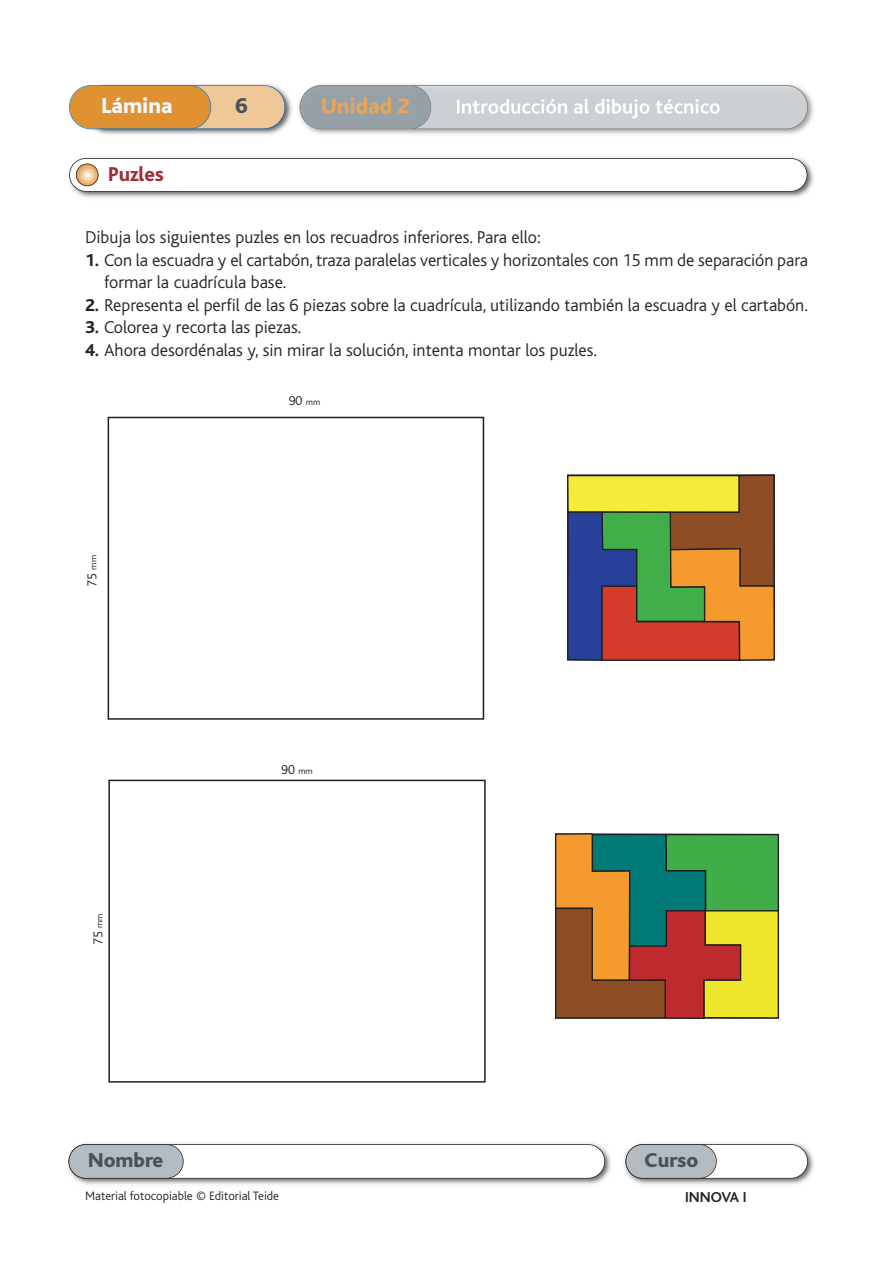
<style>
.page{position:relative;width:893px;height:1263px;background:#fff}
.page>*{position:absolute;margin:0;border:0;box-sizing:border-box;transform-origin:0 0}
.t1{font:800 22.5px "Bliss";color:#f1f9fe}
.t2{font:800 22.5px "Bliss";color:#4a535c}
.t3{font:800 21px "Bliss";color:#4a535c}
.t4{font:800 21px "Bliss";letter-spacing:-.01em;color:#9e2e34}
.t5{font:300 18px/22.5px "Bliss";color:#272627}
.t6{font:700 15px "Bliss";color:#272627}
.t7{font:300 13.5px "Bliss";color:#231f20}
.t8{font:300 12.75px "Bliss";color:#272627}
.s1{font-weight:800}
.s2{font-size:9px}
</style>
<div class="page">
<img style="left:79px;top:84px;width:735px;height:51px">
<div style="left:85px;top:86px;width:200px;height:43px;background:#f0c898;border-radius:21px"></div>
<div style="left:84px;top:85px;width:201px;height:44px;border:2px solid #1f71b9;border-radius:22px"></div>
<div style="left:70px;top:86px;width:140px;height:43px;background:#e09132;border-radius:21px"></div>
<div style="left:69px;top:85px;width:142px;height:44px;border:2px solid #1f71b9;border-radius:22px"></div>
<img style="left:431px;top:85px;width:377px;height:44px">
<svg style="left:457px;top:99px;width:153px;height:15px"></svg>
<img style="left:300px;top:85px;width:131px;height:44px">
<img style="left:409px;top:86px;width:22px;height:43px">
<svg style="left:322px;top:97px;width:87px;height:17px"></svg>
<img style="left:68px;top:1143px;width:543px;height:42px">
<div style="left:69px;top:1144px;width:536px;height:34px;background:#fff;border-radius:17px"></div>
<div style="left:69px;top:1144px;width:536px;height:35px;border:2px solid #272627;border-radius:17px"></div>
<img style="left:624px;top:1143px;width:190px;height:42px">
<div style="left:626px;top:1144px;width:181px;height:34px;background:#fff;border-radius:17px"></div>
<div style="left:625px;top:1144px;width:183px;height:35px;border:2px solid #272627;border-radius:17px"></div>
<div style="left:626px;top:1144px;width:90px;height:34px;background:#b4bbc1;border-radius:17px"></div>
<div style="left:625px;top:1144px;width:92px;height:35px;border:2px solid #272627;border-radius:17px"></div>
<div style="left:69px;top:1144px;width:114px;height:34px;background:#b4bbc1;border-radius:17px"></div>
<div style="left:69px;top:1144px;width:115px;height:35px;border:2px solid #272627;border-radius:17px"></div>
<img style="left:69px;top:157px;width:745px;height:41px">
<div style="left:70px;top:158px;width:737px;height:33px;background:#fff;border-radius:16px"></div>
<div style="left:69px;top:158px;width:738px;height:34px;border:2px solid #272627;border-radius:17px"></div>
<svg style="left:76px;top:164px;width:22px;height:22px"></svg>
<div style="left:76px;top:164px;width:23px;height:22px;border:2px solid #272627;border-radius:50%"></div>
<div style="left:108px;top:417px;width:376px;height:303px;border:2px solid #231f20"></div>
<svg style="left:567px;top:474px;width:208px;height:187px;background:#967842"></svg>
<div style="left:108px;top:780px;width:378px;height:302px;border:2px solid #231f20"></div>
<svg style="left:554px;top:833px;width:225px;height:187px;background:#8c8341"></svg>
<p class="t1" style="left:102px;top:98px;width:73px">Lámina</p>
<p class="t2" style="left:235px;top:98px;width:14px">6</p>
<p class="t4" style="left:108px;top:167px;width:57px">Puzles</p>
<p class="t5" style="left:85px;top:228px;width:457px">Dibuja los siguientes puzles en los recuadros inferiores. Para ello:</p>
<p class="t5" style="left:104px;top:250px;width:705px;text-indent:-19px"><span class="s1">1.</span> Con la escuadra y el cartabón, traza paralelas verticales y horizontales con 15 mm de separación para formar la cuadrícula base.</p>
<p class="t5" style="left:85px;top:295px;width:724px"><span class="s1">2.</span> Representa el perfil de las 6 piezas sobre la cuadrícula, utilizando también la escuadra y el cartabón.</p>
<p class="t5" style="left:85px;top:318px;width:218px"><span class="s1">3.</span> Colorea y recorta las piezas.</p>
<p class="t5" style="left:85px;top:340px;width:514px"><span class="s1">4.</span> Ahora desordénalas y, sin mirar la solución, intenta montar los puzles.</p>
<p class="t7" style="left:88px;top:587px;width:33px;rotate:-90deg">75 <span class="s2">mm</span></p>
<p class="t7" style="left:94px;top:945px;width:33px;rotate:-90deg">75 <span class="s2">mm</span></p>
<p class="t7" style="left:289px;top:396px;width:33px">90 <span class="s2">mm</span></p>
<p class="t7" style="left:281px;top:765px;width:33px">90 <span class="s2">mm</span></p>
<p class="t3" style="left:88px;top:1153px;width:77px">Nombre</p>
<p class="t3" style="left:644px;top:1153px;width:55px">Curso</p>
<p class="t8" style="left:85px;top:1191px;width:196px">Material fotocopiable © Editorial Teide</p>
<p class="t6" style="left:685px;top:1192px;width:63px">INNOVA I</p>
</div>
